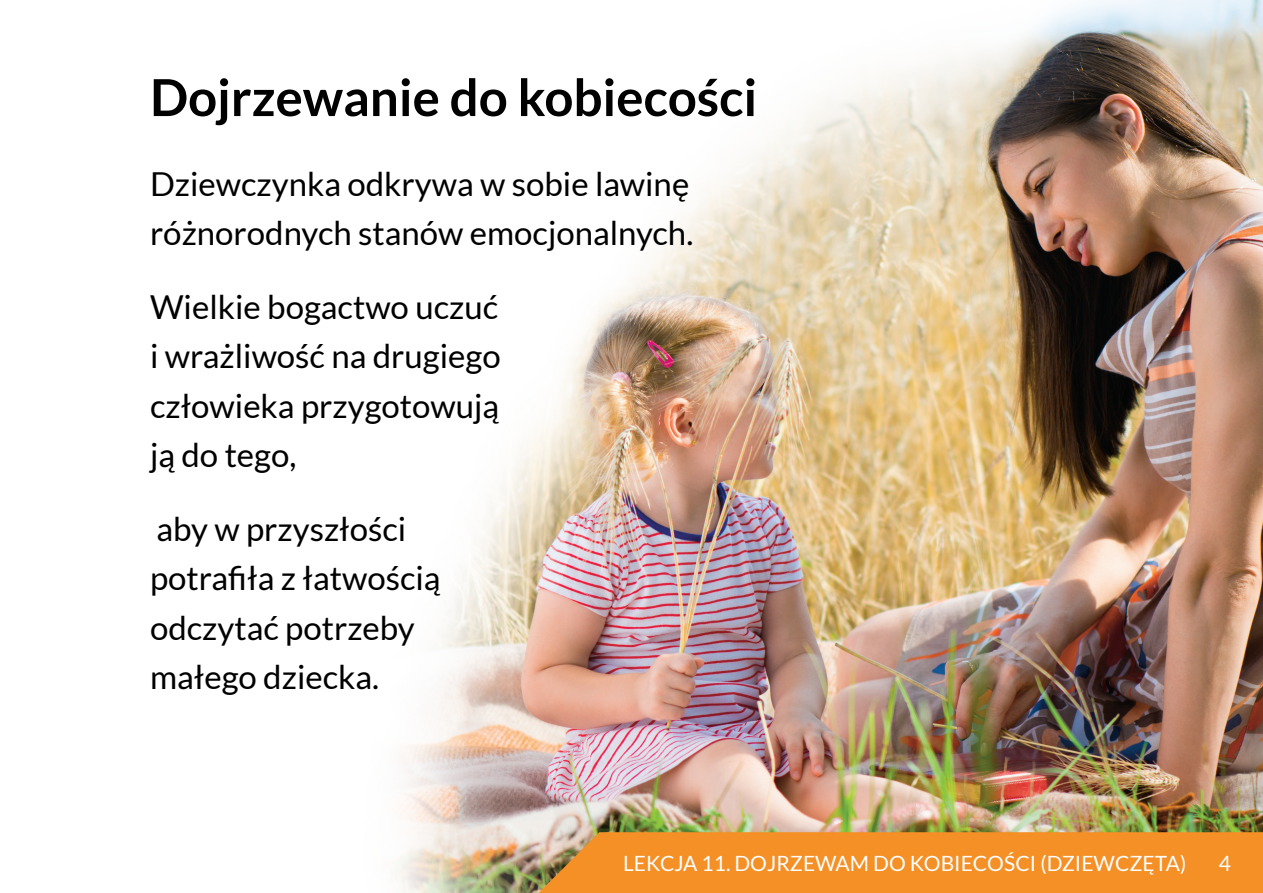
<style>
.page{position:relative;width:1263px;height:893px;background:#fff}
.page>*{position:absolute;margin:0;border:0;box-sizing:border-box;transform-origin:0 0}
.t1{font:700 51px "Lato";color:#010101}
.t2{font:33px/49.5px "Lato";color:#010101}
.t3{font:21px "Lato";color:#fff}
</style>
<div class="page">
<img style="left:396px;top:0;width:867px;height:893px">
<div style="left:538px;top:832px;width:725px;height:61px;background:#f49025"></div>
<h1 class="t1" style="left:150px;top:68px;width:609px">Dojrzewanie do kobiecości</h1>
<p class="t2" style="left:150px;top:159px;width:545px">Dziewczynka odkrywa w sobie lawinę różnorodnych stanów emocjonalnych.</p>
<p class="t2" style="left:150px;top:282px;width:352px;text-align:justify">Wielkie bogactwo uczuć i wrażliwość na drugiego człowieka przygotowują ją do tego,</p>
<p class="t2" style="left:150px;top:504px;width:292px">aby w przyszłości potrafiła z łatwością odczytać potrzeby małego dziecka.</p>
<p class="t3" style="left:623px;top:852px;width:565px">Lekcja 11. Dojrzewam do kobiecości (dziewczęta)</p>
<p class="t3" style="left:1219px;top:852px;width:14px">4</p>
</div>
